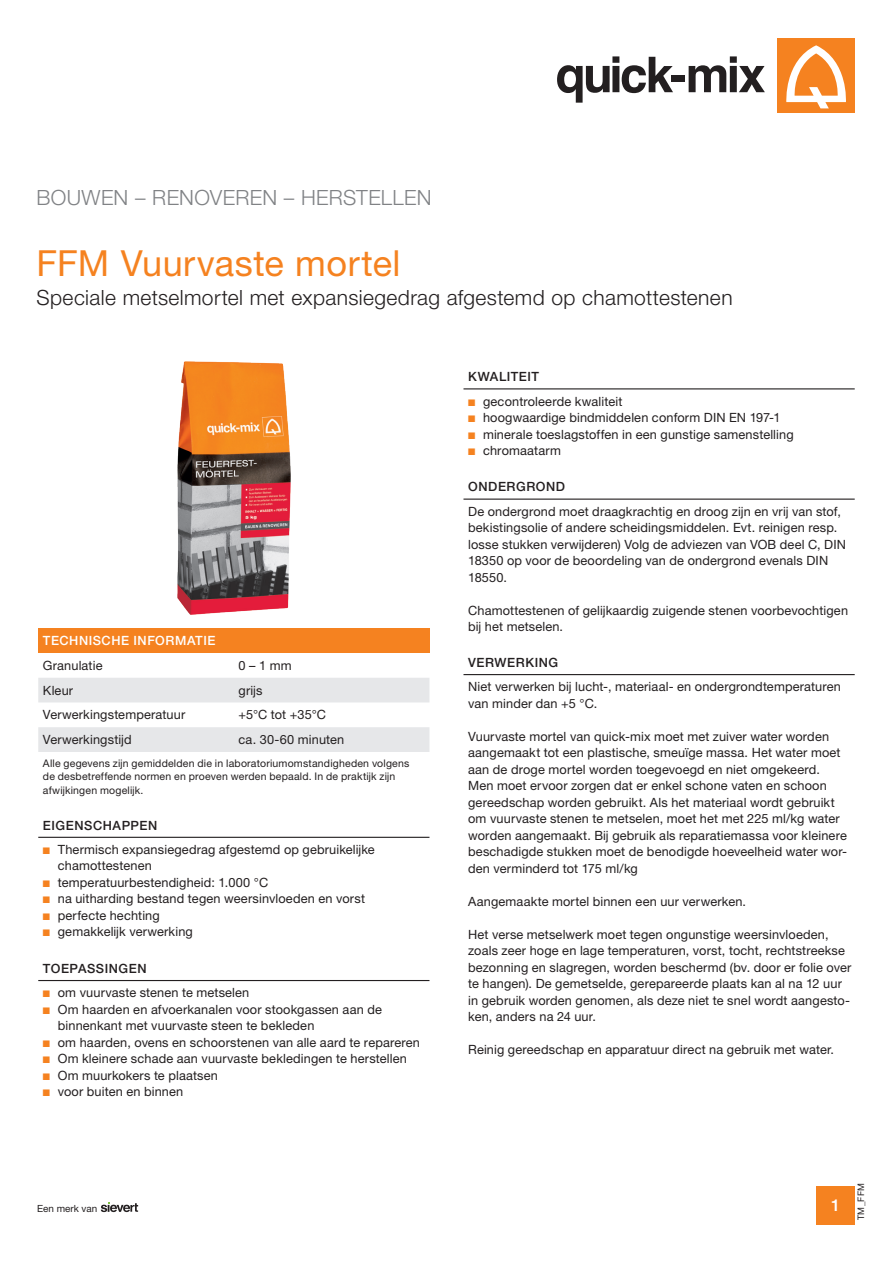
<style>
.page{position:relative;width:893px;height:1263px;background:#fff}
.page>*{position:absolute;margin:0;border:0;box-sizing:border-box;transform-origin:0 0}
.CB_AF_PROD-HEADLINE{font:36px "Helvetica Neue LT Pro";letter-spacing:.015em;color:#f58220}
.CB_AF_PROD-BESCHR{font:300 21px "Helvetica Neue LT Pro";letter-spacing:.02em;color:#231f20}
.CB_AF_WARENGRUPPE{font:300 21px "Helvetica Neue LT Pro";letter-spacing:.015em;color:#808285}
.CB_AF_WWW{font:500 16.5px "Helvetica Neue LT Pro";color:#fff}
.CB_AF_TXT-ABSATZ-LIN{font:12.75px/16.5px "Helvetica Neue LT Pro";letter-spacing:.01em;color:#231f20}
.CB_AF_HL-M-LINIE{font:500 12.75px "Helvetica Neue LT Pro";letter-spacing:.045em;color:#231f20}
.CB_AF_HL{font:500 12.75px "Helvetica Neue LT Pro";letter-spacing:.045em;color:#fff}
.CB_AF_ANMERKUNGEN{font:10.5px/13.5px "Helvetica Neue LT Pro";letter-spacing:.02em;color:#231f20}
.t1{font:9.9px "Helvetica Neue LT Pro";color:#231f20}
.CB_AF_DOK-NAME{font:9px "Helvetica Neue LT Pro";color:#231f20}
.s1{color:#f58220}
</style>
<div class="page">
<div style="left:816px;top:1186px;width:39px;height:39px;background:#f58220"></div>
<svg style="left:557px;top:56px;width:116px;height:47px"></svg>
<div style="left:671px;top:75px;width:14px;height:7px;background:#231f20"></div>
<svg style="left:689px;top:56px;width:76px;height:36px"></svg>
<div style="left:778px;top:38px;width:77px;height:75px;background:#f58220"></div>
<svg style="left:786px;top:45px;width:60px;height:63px"></svg>
<img style="left:177px;top:361px;width:114px;height:254px">
<svg style="left:101px;top:1202px;width:37px;height:10px"></svg>
<div style="left:38px;top:628px;width:391px;height:25px;background:#f58220"></div>
<svg style="left:38px;top:678px;width:391px;height:74px"></svg>
<hr style="left:38px;top:837px;width:391px;height:1px;background:#231f20">
<hr style="left:38px;top:980px;width:391px;height:1px;background:#231f20">
<hr style="left:463px;top:388px;width:392px;height:1px;background:#231f20">
<hr style="left:463px;top:499px;width:392px;height:1px;background:#231f20">
<hr style="left:463px;top:674px;width:392px;height:1px;background:#231f20">
<p class="CB_AF_WARENGRUPPE" style="left:37px;top:184px;width:396px">BOUWEN – RENOVEREN – HERSTELLEN</p>
<p class="CB_AF_PROD-HEADLINE" style="left:37px;top:242px;width:365px">FFM Vuurvaste mortel</p>
<p class="CB_AF_PROD-BESCHR" style="left:37px;top:285px;width:698px">Speciale metselmortel met expansiegedrag afgestemd op chamottestenen</p>
<p class="CB_AF_HL" style="left:43px;top:633px;width:174px">TECHNISCHE INFORMATIE</p>
<p class="CB_AF_TXT-ABSATZ-LIN" style="left:43px;top:657px;width:61px">Granulatie</p>
<p class="CB_AF_TXT-ABSATZ-LIN" style="left:239px;top:657px;width:55px">0 – 1 mm</p>
<p class="CB_AF_TXT-ABSATZ-LIN" style="left:43px;top:682px;width:32px">Kleur</p>
<p class="CB_AF_TXT-ABSATZ-LIN" style="left:239px;top:682px;width:25px">grijs</p>
<p class="CB_AF_TXT-ABSATZ-LIN" style="left:43px;top:706px;width:144px">Verwerkingstemperatuur</p>
<p class="CB_AF_TXT-ABSATZ-LIN" style="left:239px;top:706px;width:89px">+5°C tot +35°C</p>
<p class="CB_AF_TXT-ABSATZ-LIN" style="left:43px;top:731px;width:90px">Verwerkingstijd</p>
<p class="CB_AF_TXT-ABSATZ-LIN" style="left:239px;top:731px;width:107px">ca. 30-60 minuten</p>
<p class="CB_AF_ANMERKUNGEN" style="left:43px;top:756px;width:368px">Alle gegevens zijn gemiddelden die in laboratoriumomstandigheden volgens de desbetreffende normen en proeven werden bepaald. In de praktijk zijn afwijkingen mogelijk.</p>
<p class="CB_AF_HL-M-LINIE" style="left:43px;top:817px;width:116px">EIGENSCHAPPEN</p>
<p class="CB_AF_TXT-ABSATZ-LIN" style="left:58px;top:841px;width:318px;text-indent:-15px"><span class="s1">■</span> Thermisch expansiegedrag afgestemd op gebruikelijke chamottestenen</p>
<p class="CB_AF_TXT-ABSATZ-LIN" style="left:43px;top:874px;width:227px"><span class="s1">■</span> temperatuurbestendigheid: 1.000 °C</p>
<p class="CB_AF_TXT-ABSATZ-LIN" style="left:43px;top:890px;width:324px"><span class="s1">■</span> na uitharding bestand tegen weersinvloeden en vorst</p>
<p class="CB_AF_TXT-ABSATZ-LIN" style="left:43px;top:907px;width:118px"><span class="s1">■</span> perfecte hechting</p>
<p class="CB_AF_TXT-ABSATZ-LIN" style="left:43px;top:923px;width:151px"><span class="s1">■</span> gemakkelijk verwerking</p>
<p class="CB_AF_HL-M-LINIE" style="left:43px;top:960px;width:105px">TOEPASSINGEN</p>
<p class="CB_AF_TXT-ABSATZ-LIN" style="left:43px;top:984px;width:208px"><span class="s1">■</span> om vuurvaste stenen te metselen</p>
<p class="CB_AF_TXT-ABSATZ-LIN" style="left:58px;top:1001px;width:326px;text-indent:-15px"><span class="s1">■</span> Om haarden en afvoerkanalen voor stookgassen aan de binnenkant met vuurvaste steen te bekleden</p>
<p class="CB_AF_TXT-ABSATZ-LIN" style="left:43px;top:1034px;width:379px"><span class="s1">■</span> om haarden, ovens en schoorstenen van alle aard te repareren</p>
<p class="CB_AF_TXT-ABSATZ-LIN" style="left:43px;top:1050px;width:365px"><span class="s1">■</span> Om kleinere schade aan vuurvaste bekledingen te herstellen</p>
<p class="CB_AF_TXT-ABSATZ-LIN" style="left:43px;top:1067px;width:177px"><span class="s1">■</span> Om muurkokers te plaatsen</p>
<p class="CB_AF_TXT-ABSATZ-LIN" style="left:43px;top:1083px;width:142px"><span class="s1">■</span> voor buiten en binnen</p>
<p class="t1" style="left:37px;top:1202px;width:62px">Een merk van</p>
<p class="CB_AF_HL-M-LINIE" style="left:468px;top:369px;width:72px">KWALITEIT</p>
<p class="CB_AF_TXT-ABSATZ-LIN" style="left:468px;top:393px;width:156px"><span class="s1">■</span> gecontroleerde kwaliteit</p>
<p class="CB_AF_TXT-ABSATZ-LIN" style="left:468px;top:409px;width:314px"><span class="s1">■</span> hoogwaardige bindmiddelen conform DIN EN 197-1</p>
<p class="CB_AF_TXT-ABSATZ-LIN" style="left:468px;top:426px;width:327px"><span class="s1">■</span> minerale toeslagstoffen in een gunstige samenstelling</p>
<p class="CB_AF_TXT-ABSATZ-LIN" style="left:468px;top:442px;width:94px"><span class="s1">■</span> chromaatarm</p>
<p class="CB_AF_HL-M-LINIE" style="left:468px;top:479px;width:98px">ONDERGROND</p>
<p class="CB_AF_TXT-ABSATZ-LIN" style="left:468px;top:503px;width:379px">De ondergrond moet draagkrachtig en droog zijn en vrij van stof, bekistingsolie of andere scheidingsmiddelen. Evt. reinigen resp. losse stukken verwijderen) Volg de adviezen van VOB deel C, DIN 18350 op voor de beoordeling van de ondergrond evenals DIN 18550.</p>
<p class="CB_AF_TXT-ABSATZ-LIN" style="left:468px;top:602px;width:381px">Chamottestenen of gelijkaardig zuigende stenen voorbevochtigen bij het metselen.</p>
<p class="CB_AF_HL-M-LINIE" style="left:468px;top:655px;width:92px">VERWERKING</p>
<p class="CB_AF_TXT-ABSATZ-LIN" style="left:468px;top:678px;width:374px">Niet verwerken bij lucht-, materiaal- en ondergrondtemperaturen van minder dan +5 °C.</p>
<p class="CB_AF_TXT-ABSATZ-LIN" style="left:468px;top:728px;width:380px">Vuurvaste mortel van quick-mix moet met zuiver water worden aangemaakt tot een plastische, smeuïge massa. Het water moet aan de droge mortel worden toegevoegd en niet omgekeerd.<br>Men moet ervoor zorgen dat er enkel schone vaten en schoon gereedschap worden gebruikt. Als het materiaal wordt gebruikt om vuurvaste stenen te metselen, moet het met 225 ml/kg water worden aangemaakt. Bij gebruik als reparatiemassa voor kleinere beschadigde stukken moet de benodigde hoeveelheid water wor&shy;den verminderd tot 175 ml/kg</p>
<p class="CB_AF_TXT-ABSATZ-LIN" style="left:468px;top:893px;width:279px">Aangemaakte mortel binnen een uur verwerken.</p>
<p class="CB_AF_TXT-ABSATZ-LIN" style="left:468px;top:926px;width:385px">Het verse metselwerk moet tegen ongunstige weersinvloeden, zoals zeer hoge en lage temperaturen, vorst, tocht, rechtstreekse bezonning en slagregen, worden beschermd (bv. door er folie over te hangen). De gemetselde, gerepareerde plaats kan al na 12 uur in gebruik worden genomen, als deze niet te snel wordt aangesto&shy;ken, anders na 24 uur.</p>
<p class="CB_AF_TXT-ABSATZ-LIN" style="left:468px;top:1041px;width:367px">Reinig gereedschap en apparatuur direct na gebruik met water.</p>
<p class="CB_AF_WWW" style="left:831px;top:1196px;width:11px">1</p>
<p class="CB_AF_DOK-NAME" style="left:856px;top:1220px;width:38px;rotate:-90deg">TM_FFM</p>
</div>
